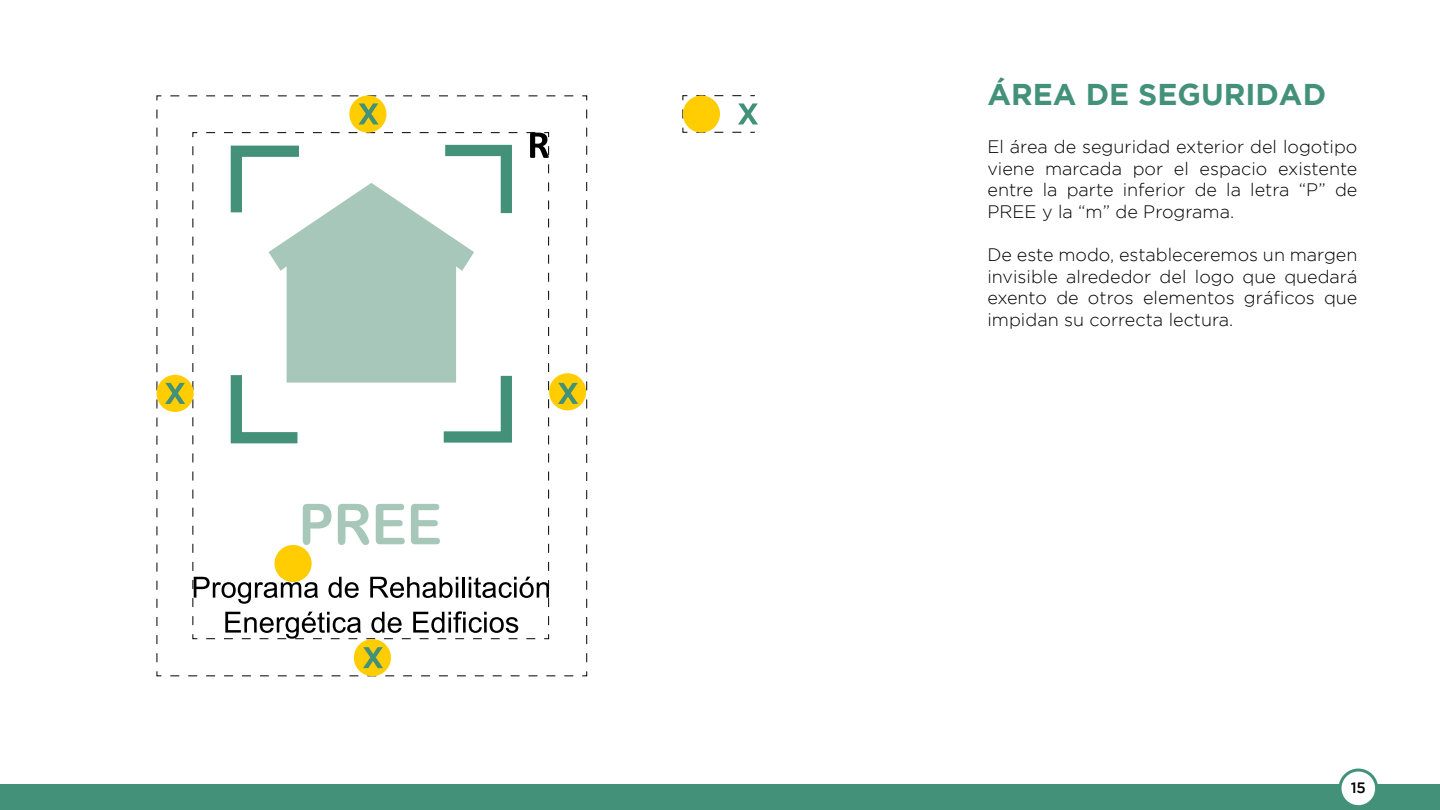
<style>
.page{position:relative;width:1440px;height:810px;background:#fff}
.page>*{position:absolute;margin:0;border:0;box-sizing:border-box;transform-origin:0 0}
.t1{font:700 30px "Gotham";color:#429178}
.t2{font:300 18px/21.6px "Gotham";color:#000;text-align:justify}
.t3{font:500 15px "Gotham";color:#000}
</style>
<div class="page">
<svg style="left:156px;top:95px;width:431px;height:582px"></svg>
<div style="left:157px;top:375px;width:37px;height:37px;background:#ffcd02;border-radius:50%"></div>
<div style="left:549px;top:373px;width:37px;height:37px;background:#ffcd02;border-radius:50%"></div>
<div style="left:354px;top:639px;width:37px;height:37px;background:#ffcd02;border-radius:50%"></div>
<div style="left:349px;top:95px;width:37px;height:38px;background:#ffcd02;border-radius:50%"></div>
<div style="left:274px;top:545px;width:38px;height:37px;background:#ffcd02;border-radius:50%"></div>
<svg style="left:682px;top:95px;width:76px;height:38px"></svg>
<svg style="left:558px;top:383px;width:20px;height:21px"></svg>
<svg style="left:359px;top:103px;width:20px;height:21px"></svg>
<svg style="left:165px;top:383px;width:20px;height:21px"></svg>
<svg style="left:363px;top:647px;width:20px;height:21px"></svg>
<div style="left:0;top:784px;width:1440px;height:26px;background:#429178"></div>
<div style="left:1340px;top:770px;width:37px;height:37px;background:#fff;border-radius:50%"></div>
<div style="left:1339px;top:769px;width:39px;height:39px;border:3px solid #429178;border-radius:50%"></div>
<h1 class="t1" style="left:987px;top:77px;width:340px">ÁREA DE SEGURIDAD</h1>
<p class="t2" style="left:987px;top:136px;width:372px">El área de seguridad exterior del logotipo viene marcada por el espacio existente entre la parte inferior de la letra “P” de PREE y la “m” de Programa.</p>
<p class="t2" style="left:987px;top:244px;width:372px">De este modo, estableceremos un margen invisible alrededor del logo que quedará exento de otros elementos gráficos que impidan su correcta lectura.</p>
<p class="t3" style="left:1351px;top:779px;width:17px">15</p>
</div>
